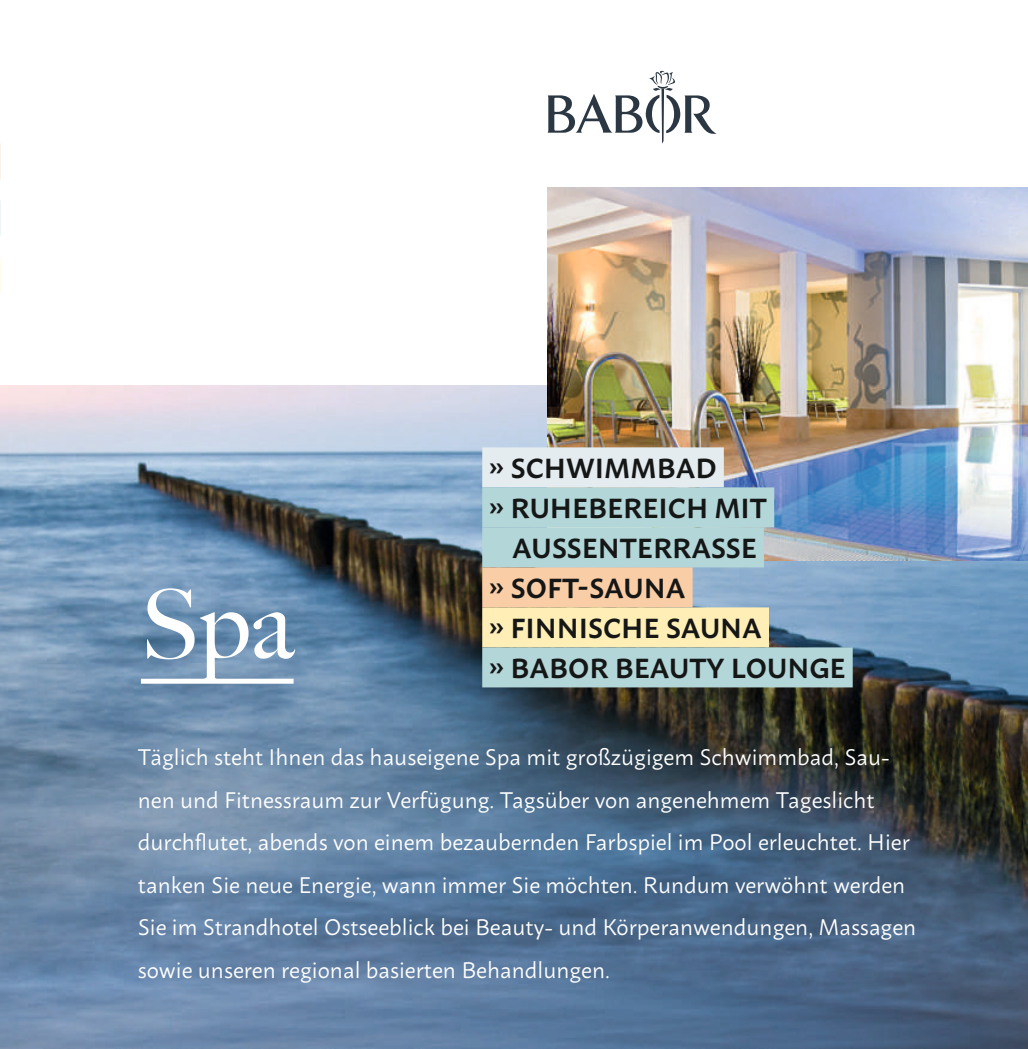
<style>
.page{position:relative;width:1028px;height:1049px;background:#fff}
.page>*{position:absolute;margin:0;border:0;box-sizing:border-box;transform-origin:0 0}
.t1{font:500 96.25px "Big Caslon";color:#fff}
.t2{font:600 27.5px "Macho";color:#151616}
.t3{font:22.5px/42.5px "Macho";color:#fff}
</style>
<div class="page">
<img style="left:0;top:385px;width:1028px;height:664px">
<img style="left:547px;top:188px;width:481px;height:372px">
<div style="left:141px;top:679px;width:152px;height:5px;background:#fff"></div>
<div style="left:482px;top:447px;width:242px;height:40px;background:#e4ecf0"></div>
<div style="left:482px;top:487px;width:292px;height:40px;background:#b3d6d9"></div>
<div style="left:482px;top:527px;width:282px;height:40px;background:#b3d6d9"></div>
<div style="left:482px;top:567px;width:210px;height:40px;background:#f9cda6"></div>
<div style="left:482px;top:607px;width:287px;height:40px;background:#ffefb7"></div>
<div style="left:482px;top:647px;width:370px;height:40px;background:#b3d6d9"></div>
<svg style="left:547px;top:71px;width:169px;height:73px"></svg>
<h1 class="t1" style="left:141px;top:546px;width:154px">Spa</h1>
<p class="t2" style="left:489px;top:444px;width:229px">» SCHWIMMBAD</p>
<p class="t2" style="left:489px;top:484px;width:279px">» RUHEBEREICH MIT</p>
<p class="t2" style="left:512px;top:524px;width:246px">AUSSENTERRASSE</p>
<p class="t2" style="left:489px;top:564px;width:198px">» SOFT-SAUNA</p>
<p class="t2" style="left:489px;top:604px;width:274px">» FINNISCHE SAUNA</p>
<p class="t2" style="left:489px;top:644px;width:358px">» BABOR BEAUTY LOUNGE</p>
<p class="t3" style="left:138px;top:734px;width:780px">Täglich steht Ihnen das hauseigene Spa mit großzügigem Schwimmbad, Sau&shy;nen und Fitnessraum zur Verfügung. Tagsüber von angenehmem Tageslicht durchflutet, abends von einem bezaubernden Farbspiel im Pool erleuchtet. Hier tanken Sie neue Energie, wann immer Sie möchten. Rundum verwöhnt werden Sie im Strandhotel Ostseeblick bei Beauty- und Körperanwendungen, Massagen sowie unseren regional basierten Behandlungen.</p>
</div>
